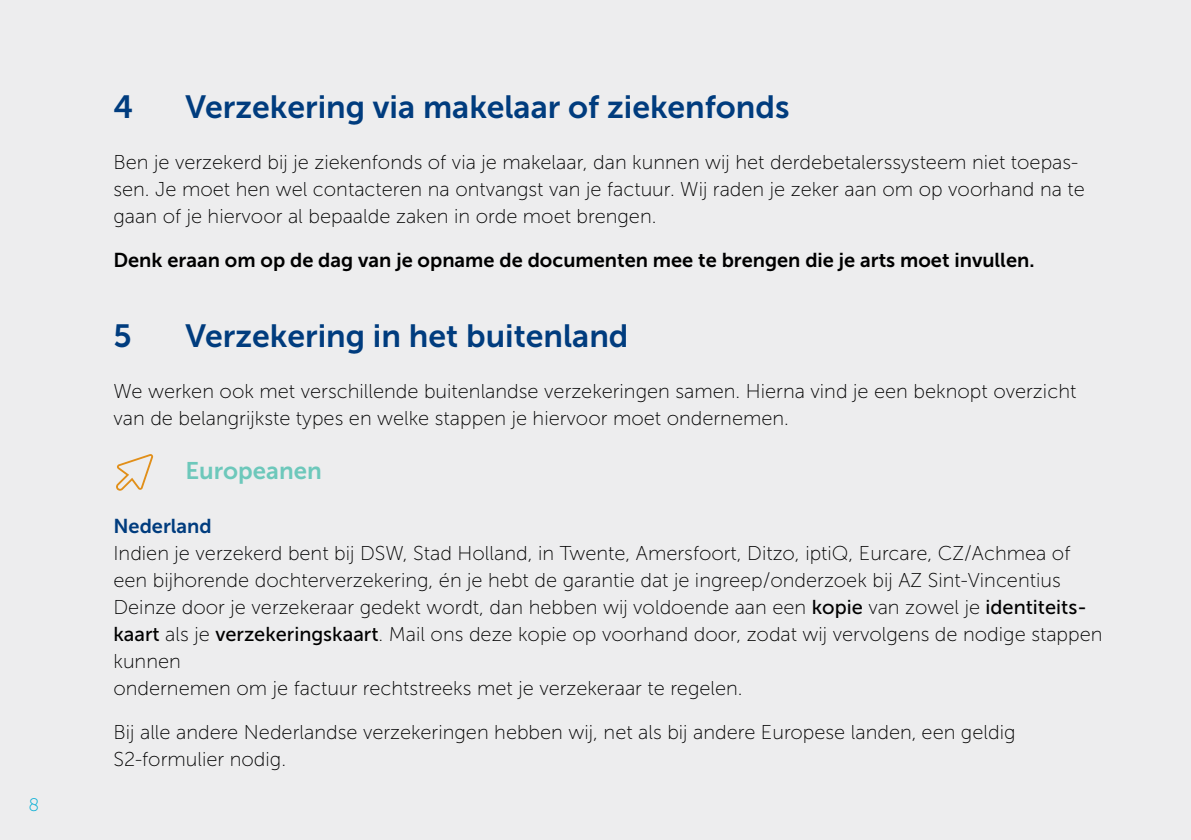
<style>
.page{position:relative;width:1191px;height:840px;background:#fff}
.page>*{position:absolute;margin:0;border:0;box-sizing:border-box;transform-origin:0 0}
.t1{font:32px "Museo Sans 700";color:#003c7e}
.t2{font:24px "Museo Sans 700";color:#6dc8bb}
.t3{font:20px/27px "Museo Sans 100";color:#000}
.t4{font:20px "Museo Sans 700";color:#000}
.t5{font:20px "Museo Sans 700";color:#003c7e}
.t6{font:18px "Museo Sans 100";color:#00acd4}
.s1{font-family:"Museo Sans 500"}
</style>
<div class="page">
<div style="left:0;top:0;width:1191px;height:839px;background:#ededee"></div>
<svg style="left:116px;top:454px;width:37px;height:37px"></svg>
<p class="t6" style="left:28px;top:794px;width:12px">8</p>
<h1 class="t1" style="left:113px;top:89px;width:21px">4</h1>
<h1 class="t1" style="left:185px;top:89px;width:605px">Verzekering via makelaar of ziekenfonds</h1>
<p class="t3" style="left:113px;top:149px;width:973px">Ben je verzekerd bij je ziekenfonds of via je makelaar, dan kunnen wij het derdebetalerssysteem niet toepas&shy;sen. Je moet hen wel contacteren na ontvangst van je factuur. Wij raden je zeker aan om op voorhand na te gaan of je hiervoor al bepaalde zaken in orde moet brengen.</p>
<p class="t4" style="left:113px;top:249px;width:922px">Denk eraan om op de dag van je opname de documenten mee te brengen die je arts moet invullen.</p>
<h1 class="t1" style="left:113px;top:317px;width:20px">5</h1>
<h1 class="t1" style="left:185px;top:317px;width:444px">Verzekering in het buitenland</h1>
<p class="t3" style="left:113px;top:377px;width:964px">We werken ook met verschillende buitenlandse verzekeringen samen. Hierna vind je een beknopt overzicht van de belangrijkste types en welke stappen je hiervoor moet ondernemen.</p>
<p class="t2" style="left:185px;top:457px;width:138px">Europeanen</p>
<p class="t5" style="left:113px;top:514px;width:100px">Nederland</p>
<p class="t3" style="left:113px;top:539px;width:990px">Indien je verzekerd bent bij DSW, Stad Holland, in Twente, Amersfoort, Ditzo, iptiQ, Eurcare, CZ/Achmea of een bijhorende dochterverzekering, én je hebt de garantie dat je ingreep/onderzoek bij AZ Sint-Vincentius Deinze door je verzekeraar gedekt wordt, dan hebben wij voldoende aan een <span class="s1">kopie</span> van zowel je <span class="s1">identiteits&shy;kaart</span> als je <span class="s1">verzekeringskaart</span>. Mail ons deze kopie op voorhand door, zodat wij vervolgens de nodige stappen kunnen<br>ondernemen om je factuur rechtstreeks met je verzekeraar te regelen.</p>
<p class="t3" style="left:113px;top:718px;width:903px">Bij alle andere Nederlandse verzekeringen hebben wij, net als bij andere Europese landen, een geldig<br>S2-formulier nodig.</p>
</div>
